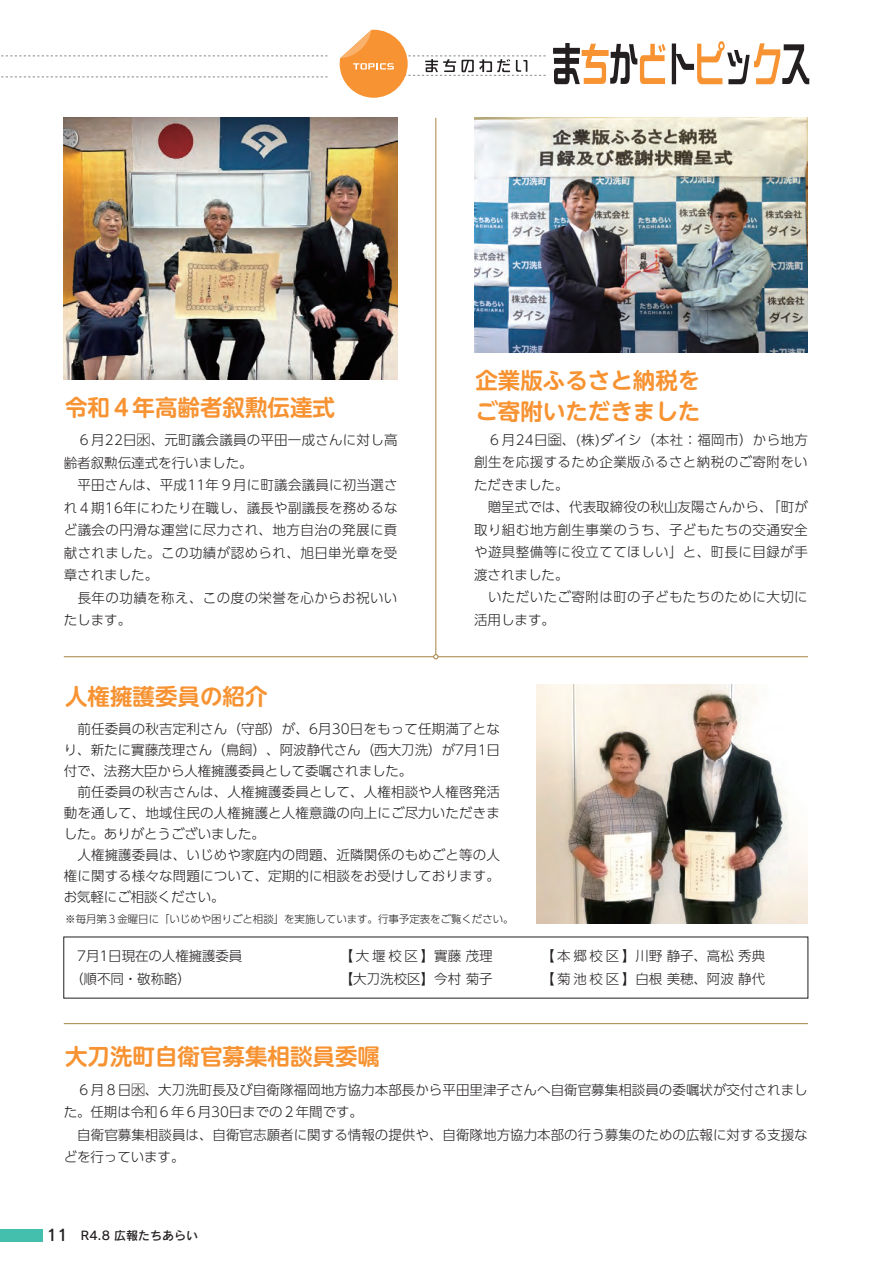
<style>
.page{position:relative;width:893px;height:1263px;background:#fff}
.page>*{position:absolute;margin:0;border:0;box-sizing:border-box;transform-origin:0 0}
.t1{font:700 22.5px/31.5px "UD Shin M Go Pr 6 De";color:#f79332}
.t2{font:15.75px "Rodin Pro DB";color:#231f20}
.t3{font:300 13.5px/22.5px "UD Shin Go Pr 6";letter-spacing:.01em;color:#231f20}
.t4{font:300 13.5px/22.5px "UD Shin Go Pr 6";letter-spacing:.03em;color:#231f20}
.t5{font:300 13.5px/22.5px "UD Shin Go Pr 6";letter-spacing:.2em;color:#231f20}
.t6{font:12px "Rodin Pro DB";color:#231f20}
.t7{font:300 10.5px "UD Shin Go Pr 6";letter-spacing:-.005em;color:#231f20}
</style>
<div class="page">
<hr style="left:436px;top:118px;width:1px;height:539px;background:#a68342">
<hr style="left:64px;top:656px;width:372px;height:1px;background:#a68342">
<svg style="left:1px;top:76px;width:327px;height:1px"></svg>
<svg style="left:1px;top:55px;width:327px;height:1px"></svg>
<svg style="left:553px;top:43px;width:113px;height:41px"></svg>
<svg style="left:672px;top:41px;width:137px;height:43px"></svg>
<svg style="left:340px;top:30px;width:206px;height:68px"></svg>
<hr style="left:436px;top:656px;width:372px;height:1px;background:#a68342">
<svg style="left:433px;top:654px;width:5px;height:5px"></svg>
<hr style="left:64px;top:1023px;width:744px;height:1px;background:#a68342">
<img style="left:536px;top:684px;width:272px;height:239px">
<img style="left:64px;top:118px;width:334px;height:261px">
<img style="left:474px;top:118px;width:334px;height:234px">
<div style="left:0;top:1229px;width:43px;height:13px;background:#45bfad"></div>
<h1 class="t1" style="left:65px;top:390px;width:271px">令和４年高齢者叙勲伝達式</h1>
<p class="t3" style="left:64px;top:428px;width:335px">　６月22日水、元町議会議員の平田一成さんに対し高齢者叙勲伝達式を行いました。<br>　平田さんは、平成11年９月に町議会議員に初当選され４期16年にわたり在職し、議長や副議長を務めるなど議会の円滑な運営に尽力され、地方自治の発展に貢献されました。この功績が認められ、旭日単光章を受章されました。<br>　長年の功績を称え、この度の栄誉を心からお祝いいたします。</p>
<h1 class="t1" style="left:65px;top:679px;width:204px">人権擁護委員の紹介</h1>
<h1 class="t1" style="left:475px;top:363px;width:226px">企業版ふるさと納税をご寄附いただきました</h1>
<p class="t4" style="left:474px;top:428px;width:335px">　６月24日金、(株)ダイシ（本社：福岡市）から地方創生を応援するため企業版ふるさと納税のご寄附をいただきました。<br>　贈呈式では、代表取締役の秋山友陽さんから、「町が取り組む地方創生事業のうち、子どもたちの交通安全や遊具整備等に役立ててほしい」と、町長に目録が手渡されました。<br>　いただいたご寄附は町の子どもたちのために大切に活用します。</p>
<p class="t3" style="left:64px;top:718px;width:438px;line-height:21px">　前任委員の秋吉定利さん（守部）が、6月30日をもって任期満了となり、新たに實藤茂理さん（鳥飼）、阿波静代さん（西大刀洗）が7月1日付で、法務大臣から人権擁護委員として委嘱されました。<br>　前任委員の秋吉さんは、人権擁護委員として、人権相談や人権啓発活動を通して、地域住民の人権擁護と人権意識の向上にご尽力いただきました。ありがとうございました。<br>　人権擁護委員は、いじめや家庭内の問題、近隣関係のもめごと等の人権に関する様々な問題について、定期的に相談をお受けしております。お気軽にご相談ください。</p>
<p class="t7" style="left:65px;top:910px;width:450px">※毎月第３金曜日に「いじめや困りごと相談」を実施しています。行事予定表をご覧ください。</p>
<p class="t3" style="left:70px;top:944px;width:174px;text-indent:7px">7月1日現在の人権擁護委員（順不同・敬称略(</p>
<p class="t3" style="left:340px;top:944px;width:154px">【大堰校区】實藤茂理【大刀洗校区】今村菊子</p>
<p class="t5" style="left:541px;top:944px;width:226px">【本郷校区】川野静子、高松秀典【菊池校区】白根美穂、阿波静代</p>
<h1 class="t1" style="left:65px;top:1039px;width:316px">大刀洗町自衛官募集相談員委嘱</h1>
<p class="t3" style="left:64px;top:1078px;width:745px">　６月８日水、大刀洗町長及び自衛隊福岡地方協力本部長から平田里津子さんへ自衛官募集相談員の委嘱状が交付されました。任期は令和６年６月30日までの２年間です。<br>　自衛官募集相談員は、自衛官志願者に関する情報の提供や、自衛隊地方協力本部の行う募集のための広報に対する支援などを行っています。</p>
<p class="t2" style="left:46px;top:1225px;width:23px">11</p>
<p class="t6" style="left:81px;top:1227px;width:119px">R4.8 広報たちあらい</p>
</div>
